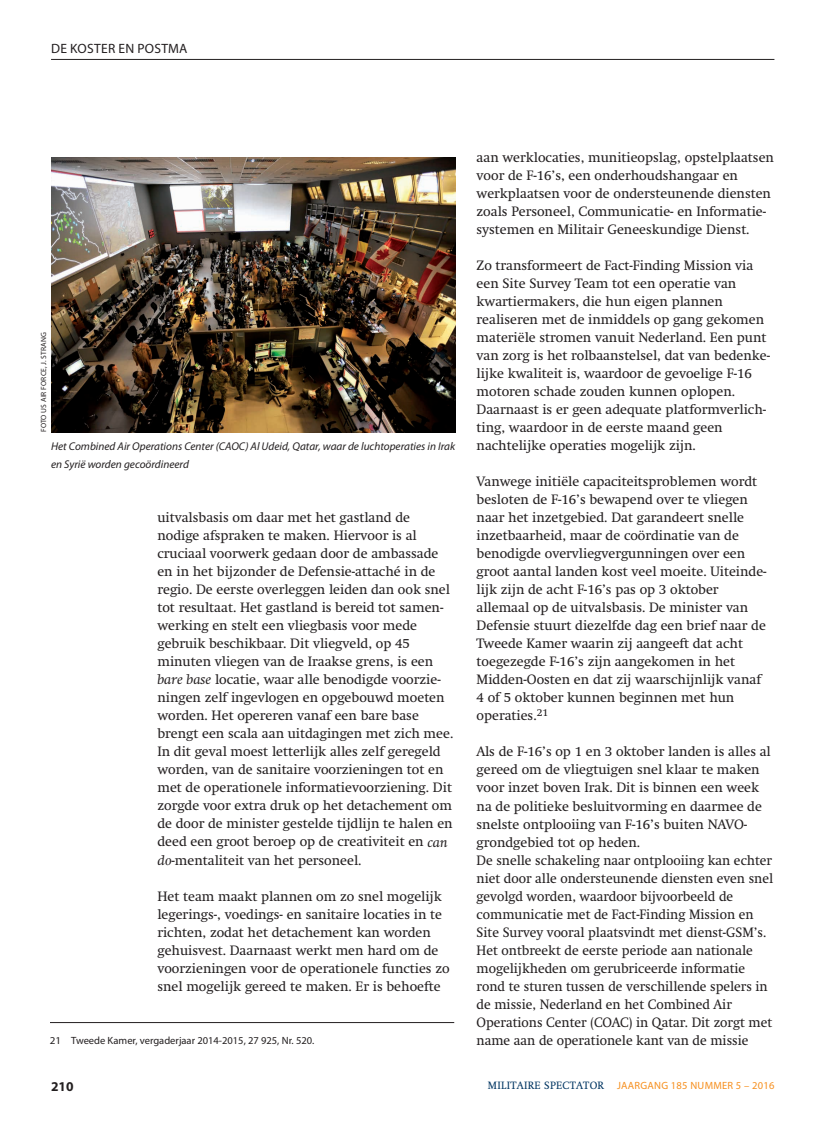
<style>
.page{position:relative;width:817px;height:1136px;background:#fff}
.page>*{position:absolute;margin:0;border:0;box-sizing:border-box;transform-origin:0 0}
.t1{font:13.5px/18px "Swift";color:#231f20}
.t2{font:13.5px "Myriad Pro";letter-spacing:.02em;color:#231f20}
.t3{font:700 13.5px "Myriad Pro";color:#231f20}
.t4{font:italic 11.25px/18px "Myriad Pro";color:#231f20}
.t5{font:10.5px "Myriad Pro";color:#231f20;scale:1.05 1}
.t6{font:10.5px "Myriad Pro";letter-spacing:.025em;color:#f68f1e}
.t7{font:7.5px "Myriad Pro";letter-spacing:.02em;color:#231f20}
.s1{font-style:italic}
.s2{font-family:"Swift";color:#003562}
</style>
<div class="page">
<hr style="left:51px;top:59px;width:723px;height:1px;background:#231f20">
<hr style="left:50px;top:1022px;width:404px;height:1px;background:#231f20">
<img style="left:51px;top:157px;width:404px;height:275px">
<p class="t2" style="left:51px;top:41px;width:128px">de Koster en postma</p>
<p class="t7" style="left:39px;top:432px;width:101px;rotate:-90deg">Foto US Air Force, J. Strang</p>
<p class="t4" style="left:51px;top:437px;width:405px">Het Combined Air Operations Center (CAOC) Al Udeid, Qatar, waar de luchtoperaties in Irak en Syrië worden gecoördineerd</p>
<p class="t1" style="left:157px;top:508px;width:297px">uitvalsbasis om daar met het gastland de nodige afspraken te maken. Hiervoor is al cruciaal voorwerk gedaan door de ambassade en in het bijzonder de Defensie-attaché in de regio. De eerste overleggen leiden dan ook snel tot resultaat. Het gastland is bereid tot samen&shy;werking en stelt een vliegbasis voor mede gebruik beschikbaar. Dit vliegveld, op 45 minuten vliegen van de Iraakse grens, is een <span class="s1">bare base</span> locatie, waar alle benodigde voorzie&shy;ningen zelf ingevlogen en opgebouwd moeten worden. Het opereren vanaf een bare base brengt een scala aan uitdagingen met zich mee.<br>In dit geval moest letterlijk alles zelf geregeld worden, van de sanitaire voorzieningen tot en met de operationele informatievoorziening. Dit zorgde voor extra druk op het detachement om de door de minister gestelde tijdlijn te halen en deed een groot beroep op de creativiteit en <span class="s1">can do</span>-mentaliteit van het personeel.</p>
<p class="t1" style="left:157px;top:886px;width:293px">Het team maakt plannen om zo snel mogelijk legerings-, voedings- en sanitaire locaties in te richten, zodat het detachement kan worden gehuisvest. Daarnaast werkt men hard om de voorzieningen voor de operationele functies zo snel mogelijk gereed te maken. Er is behoefte</p>
<p class="t5" style="left:50px;top:1034px;width:253px">21 Tweede Kamer, vergaderjaar 2014-2015, 27 925, Nr. 520.</p>
<p class="t1" style="left:476px;top:148px;width:299px">aan werklocaties, munitieopslag, opstelplaatsen voor de F-16’s, een onderhoudshangaar en werkplaatsen voor de ondersteunende diensten zoals Personeel, Communicatie- en Informatie&shy;systemen en Militair Geneeskundige Dienst.</p>
<p class="t1" style="left:476px;top:256px;width:295px">Zo transformeert de Fact-Finding Mission via een Site Survey Team tot een operatie van kwartiermakers, die hun eigen plannen realiseren met de inmiddels op gang gekomen materiële stromen vanuit Nederland. Een punt van zorg is het rolbaanstelsel, dat van bedenke&shy;lijke kwaliteit is, waardoor de gevoelige F-16 motoren schade zouden kunnen oplopen.<br>Daarnaast is er geen adequate platformverlich&shy;ting, waardoor in de eerste maand geen nachtelijke operaties mogelijk zijn.</p>
<p class="t1" style="left:476px;top:472px;width:291px">Vanwege initiële capaciteitsproblemen wordt besloten de F-16’s bewapend over te vliegen naar het inzetgebied. Dat garandeert snelle inzetbaarheid, maar de coördinatie van de benodigde overvliegvergunningen over een groot aantal landen kost veel moeite. Uiteinde&shy;lijk zijn de acht F-16’s pas op 3 oktober allemaal op de uitvalsbasis. De minister van Defensie stuurt diezelfde dag een brief naar de Tweede Kamer waarin zij aangeeft dat acht toegezegde F-16’s zijn aangekomen in het Midden-Oosten en dat zij waarschijnlijk vanaf 4 of 5 oktober kunnen beginnen met hun operaties.<sup>21</sup></p>
<p class="t1" style="left:476px;top:742px;width:298px">Als de F-16’s op 1 en 3 oktober landen is alles al gereed om de vliegtuigen snel klaar te maken voor inzet boven Irak. Dit is binnen een week na de politieke besluitvorming en daarmee de snelste ontplooiing van F-16’s buiten NAVO&shy;grondgebied tot op heden.<br>De snelle schakeling naar ontplooiing kan echter niet door alle ondersteunende diensten even snel gevolgd worden, waardoor bijvoorbeeld de communicatie met de Fact-Finding Mission en Site Survey vooral plaatsvindt met dienst-GSM’s.<br>Het ontbreekt de eerste periode aan nationale mogelijkheden om gerubriceerde informatie rond te sturen tussen de verschillende spelers in de missie, Nederland en het Combined Air Operations Center (COAC) in Qatar. Dit zorgt met name aan de operationele kant van de missie</p>
<p class="t3" style="left:51px;top:1078px;width:24px">210</p>
<p class="t6" style="left:488px;top:1079px;width:288px"><span class="s2">MILITAIRE SPECTATOR</span> JAARGANG 185 NUMMER 5 – 2016</p>
</div>
